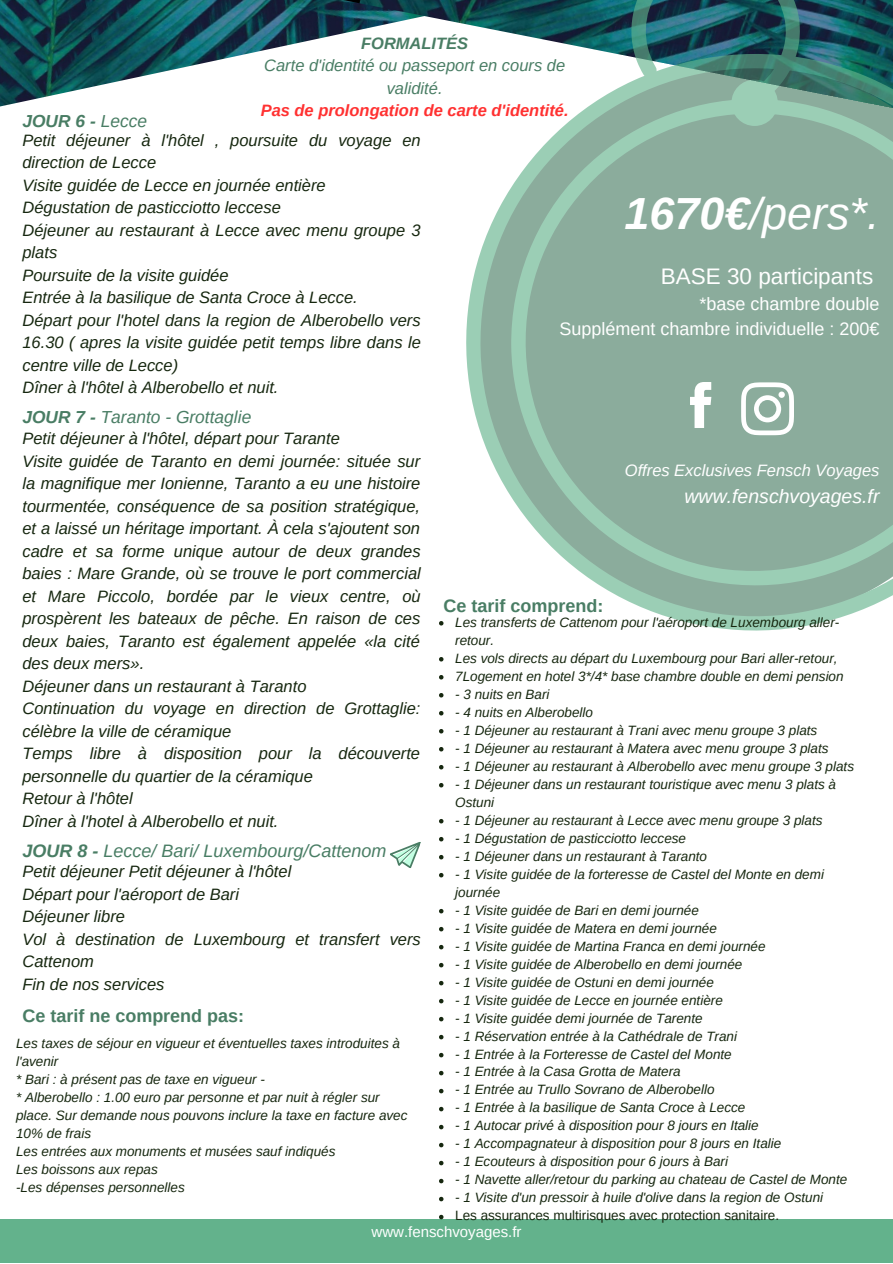
<style>
.page{position:relative;width:893px;height:1264px;background:#fff}
.page>*{position:absolute;margin:0;border:0;box-sizing:border-box;transform-origin:0 0}
.t1{font:italic 45px "Arimo";color:#fff}
.t2{font:22.5px "Arimo";color:#fff}
.t3{font:italic 19.5px "Arimo";color:#fff}
.t4{font:18px/24.8px "Arimo";color:#fff;text-align:right}
.t5{font:700 18px "Arimo";color:#497d64}
.t6{font:italic 18px "Arimo";color:#497d64}
.t7{font:italic 17.4px "Arimo";color:#497d64}
.t8{font:italic 700 17.4px "Arimo";color:#497d64}
.t9{font:italic 16.5px/22.5px "Arimo";color:#16270f}
.t10{font:italic 16.5px/22.5px "Arimo";color:#497d64;text-align:center}
.t11{font:italic 700 16.5px "Arimo";color:#ff3131}
.t12{font:italic 16.5px "Arimo";color:#fff}
.t13{font:italic 700 16.5px "Arimo";color:#497d64}
.t14{font:15px "Arimo";color:#fff}
.t15{font:italic 13.5px/18px "Arimo";color:#16270f}
.t16{font:13.5px "Arimo";color:#16270f}
.s1{font-weight:400}
.s2{font-weight:700}
</style>
<div class="page">
<img style="left:0;top:0;width:246px;height:107px">
<img style="left:246px;top:0;width:646px;height:54px">
<div style="left:0;top:1218px;width:892px;height:44px;background:#63b28c"></div>
<svg style="left:466px;top:53px;width:426px;height:577px"></svg>
<svg style="left:510px;top:99px;width:382px;height:487px;fill:#8bac9c"></svg>
<svg style="left:625px;top:0;width:177px;height:108px"></svg>
<div style="left:731px;top:80px;width:46px;height:46px;background:#9bceb5;border-radius:50%"></div>
<svg style="left:690px;top:382px;width:21px;height:46px"></svg>
<svg style="left:741px;top:382px;width:53px;height:53px"></svg>
<div style="left:778px;top:391px;width:6px;height:7px;background:#fff;border-radius:50%"></div>
<svg style="left:439px;top:621px;width:4px;height:4px"></svg>
<svg style="left:439px;top:657px;width:4px;height:4px"></svg>
<svg style="left:439px;top:675px;width:4px;height:4px"></svg>
<svg style="left:439px;top:693px;width:4px;height:4px"></svg>
<svg style="left:439px;top:711px;width:4px;height:4px"></svg>
<svg style="left:439px;top:729px;width:4px;height:4px"></svg>
<svg style="left:439px;top:747px;width:4px;height:4px"></svg>
<svg style="left:439px;top:765px;width:4px;height:4px"></svg>
<svg style="left:439px;top:783px;width:4px;height:4px"></svg>
<svg style="left:439px;top:819px;width:4px;height:4px"></svg>
<svg style="left:439px;top:837px;width:4px;height:4px"></svg>
<svg style="left:439px;top:855px;width:4px;height:4px"></svg>
<svg style="left:439px;top:873px;width:4px;height:4px"></svg>
<svg style="left:439px;top:908px;width:4px;height:5px"></svg>
<svg style="left:439px;top:926px;width:4px;height:5px"></svg>
<svg style="left:439px;top:944px;width:4px;height:5px"></svg>
<svg style="left:439px;top:962px;width:4px;height:5px"></svg>
<svg style="left:439px;top:980px;width:4px;height:5px"></svg>
<svg style="left:439px;top:998px;width:4px;height:5px"></svg>
<svg style="left:439px;top:1016px;width:4px;height:5px"></svg>
<svg style="left:439px;top:1034px;width:4px;height:5px"></svg>
<svg style="left:439px;top:1052px;width:4px;height:5px"></svg>
<svg style="left:439px;top:1070px;width:4px;height:5px"></svg>
<svg style="left:439px;top:1088px;width:4px;height:5px"></svg>
<svg style="left:439px;top:1106px;width:4px;height:5px"></svg>
<svg style="left:439px;top:1124px;width:4px;height:5px"></svg>
<svg style="left:439px;top:1142px;width:4px;height:5px"></svg>
<svg style="left:439px;top:1160px;width:4px;height:5px"></svg>
<svg style="left:439px;top:1178px;width:4px;height:5px"></svg>
<svg style="left:439px;top:1196px;width:4px;height:5px"></svg>
<svg style="left:439px;top:1214px;width:4px;height:5px"></svg>
<svg style="left:390px;top:842px;width:31px;height:26px"></svg>
<p class="t8" style="left:22px;top:111px;width:126px">JOUR 6 - <span class="s1">Lecce</span></p>
<p class="t13" style="left:361px;top:34px;width:109px">FORMALITÉS</p>
<p class="t10" style="left:264px;top:54px;width:302px">Carte d'identité ou passeport en cours de validité.</p>
<p class="t11" style="left:261px;top:101px;width:309px">Pas de prolongation de carte d'identité.</p>
<p class="t9" style="left:22px;top:129px;width:400px">Petit déjeuner à l'hôtel , poursuite du voyage en direction de Lecce<br>Visite guidée de Lecce en journée entière<br>Dégustation de pasticciotto leccese<br>Déjeuner au restaurant à Lecce avec menu groupe 3 plats<br>Poursuite de la visite guidée<br>Entrée à la basilique de Santa Croce à Lecce.<br>Départ pour l'hotel dans la region de Alberobello vers 16.30 ( apres la visite guidée petit temps libre dans le centre ville de Lecce)<br>Dîner à l'hôtel à Alberobello et nuit.</p>
<p class="t7" style="left:22px;top:407px;width:230px"><span class="s2">JOUR 7 -</span> Taranto - Grottaglie</p>
<p class="t9" style="left:22px;top:427px;width:400px">Petit déjeuner à l'hôtel, départ pour Tarante<br>Visite guidée de Taranto en demi journée: située sur la magnifique mer Ionienne, Taranto a eu une histoire tourmentée, conséquence de sa position stratégique, et a laissé un héritage important. À cela s'ajoutent son cadre et sa forme unique autour de deux grandes baies : Mare Grande, où se trouve le port commercial et Mare Piccolo, bordée par le vieux centre, où prospèrent les bateaux de pêche. En raison de ces deux baies, Taranto est également appelée «la cité des deux mers».<br>Déjeuner dans un restaurant à Taranto<br>Continuation du voyage en direction de Grottaglie: célèbre la ville de céramique<br>Temps libre à disposition pour la découverte personnelle du quartier de la céramique<br>Retour à l'hôtel<br>Dîner à l'hotel à Alberobello et nuit.</p>
<p class="t9" style="left:22px;top:860px;width:400px">Petit déjeuner Petit déjeuner à l'hôtel<br>Départ pour l'aéroport de Bari<br>Déjeuner libre<br>Vol à destination de Luxembourg et transfert vers<br>Cattenom<br>Fin de nos services</p>
<h3 class="t6" style="left:22px;top:840px;width:365px"><span class="s2">JOUR 8 -</span> Lecce/ Bari/ Luxembourg/Cattenom</h3>
<h3 class="t5" style="left:22px;top:1006px;width:223px">Ce tarif ne comprend pas:</h3>
<p class="t15" style="left:16px;top:1033px;width:393px">Les taxes de séjour en vigueur et éventuelles taxes introduites à l'avenir<br>* Bari : à présent pas de taxe en vigueur -<br>* Alberobello : 1.00 euro par personne et par nuit à régler sur place. Sur demande nous pouvons inclure la taxe en facture avec 10% de frais<br>Les entrées aux monuments et musées sauf indiqués<br>Les boissons aux repas<br>-Les dépenses personnelles</p>
<h1 class="t1" style="left:624px;top:188px;width:256px"><span class="s2">1670€</span>/pers*.</h1>
<h2 class="t2" style="left:660px;top:264px;width:214px">BASE 30 participants</h2>
<h3 class="t4" style="left:559px;top:291px;width:321px">*base chambre double<br>Supplément chambre individuelle : 200€</h3>
<p class="t12" style="left:624px;top:461px;width:256px">Offres Exclusives Fensch Voyages</p>
<h3 class="t3" style="left:684px;top:485px;width:196px">www.fenschvoyages.fr</h3>
<h3 class="t5" style="left:443px;top:596px;width:161px">Ce tarif comprend:</h3>
<p class="t15" style="left:455px;top:613px;width:390px">Les transferts de Cattenom pour l'aéroport de Luxembourg aller&shy;retour.<br>Les vols directs au départ du Luxembourg pour Bari aller-retour, 7Logement en hotel 3*/4* base chambre double en demi pension</p>
<p class="t15" style="left:455px;top:685px;width:96px">- 3 nuits en Bari</p>
<p class="t15" style="left:455px;top:703px;width:139px">- 4 nuits en Alberobello</p>
<p class="t15" style="left:455px;top:721px;width:363px">- 1 Déjeuner au restaurant à Trani avec menu groupe 3 plats</p>
<p class="t15" style="left:455px;top:739px;width:375px">- 1 Déjeuner au restaurant à Matera avec menu groupe 3 plats</p>
<p class="t15" style="left:455px;top:757px;width:400px">- 1 Déjeuner au restaurant à Alberobello avec menu groupe 3 plats</p>
<p class="t15" style="left:455px;top:775px;width:382px">- 1 Déjeuner dans un restaurant touristique avec menu 3 plats à<br>Ostuni</p>
<p class="t15" style="left:455px;top:810px;width:369px">- 1 Déjeuner au restaurant à Lecce avec menu groupe 3 plats</p>
<p class="t15" style="left:455px;top:828px;width:232px">- 1 Dégustation de pasticciotto leccese</p>
<p class="t15" style="left:455px;top:846px;width:253px">- 1 Déjeuner dans un restaurant à Taranto</p>
<p class="t15" style="left:455px;top:864px;width:370px">- 1 Visite guidée de la forteresse de Castel del Monte en demi journée</p>
<p class="t15" style="left:455px;top:900px;width:245px">- 1 Visite guidée de Bari en demi journée</p>
<p class="t15" style="left:455px;top:918px;width:263px">- 1 Visite guidée de Matera en demi journée</p>
<p class="t15" style="left:455px;top:936px;width:312px">- 1 Visite guidée de Martina Franca en demi journée</p>
<p class="t15" style="left:455px;top:954px;width:288px">- 1 Visite guidée de Alberobello en demi journée</p>
<p class="t15" style="left:455px;top:972px;width:260px">- 1 Visite guidée de Ostuni en demi journée</p>
<p class="t15" style="left:455px;top:990px;width:269px">- 1 Visite guidée de Lecce en journée entière</p>
<p class="t15" style="left:455px;top:1008px;width:249px">- 1 Visite guidée demi journée de Tarente</p>
<p class="t15" style="left:455px;top:1026px;width:283px">- 1 Réservation entrée à la Cathédrale de Trani</p>
<p class="t15" style="left:455px;top:1044px;width:278px">- 1 Entrée à la Forteresse de Castel del Monte</p>
<p class="t15" style="left:455px;top:1062px;width:227px">- 1 Entrée à la Casa Grotta de Matera</p>
<p class="t15" style="left:455px;top:1080px;width:261px">- 1 Entrée au Trullo Sovrano de Alberobello</p>
<p class="t15" style="left:455px;top:1098px;width:291px">- 1 Entrée à la basilique de Santa Croce à Lecce</p>
<p class="t15" style="left:455px;top:1116px;width:305px">- 1 Autocar privé à disposition pour 8 jours en Italie</p>
<p class="t15" style="left:455px;top:1134px;width:327px">- 1 Accompagnateur à disposition pour 8 jours en Italie</p>
<p class="t15" style="left:455px;top:1152px;width:274px">- 1 Ecouteurs à disposition pour 6 jours à Bari</p>
<p class="t15" style="left:455px;top:1170px;width:393px">- 1 Navette aller/retour du parking au chateau de Castel de Monte</p>
<p class="t15" style="left:455px;top:1188px;width:369px">- 1 Visite d'un pressoir à huile d'olive dans la region de Ostuni</p>
<p class="t16" style="left:455px;top:1208px;width:325px">Les assurances multirisques avec protection sanitaire.</p>
<p class="t14" style="left:371px;top:1223px;width:151px">www.fenschvoyages.fr</p>
</div>
